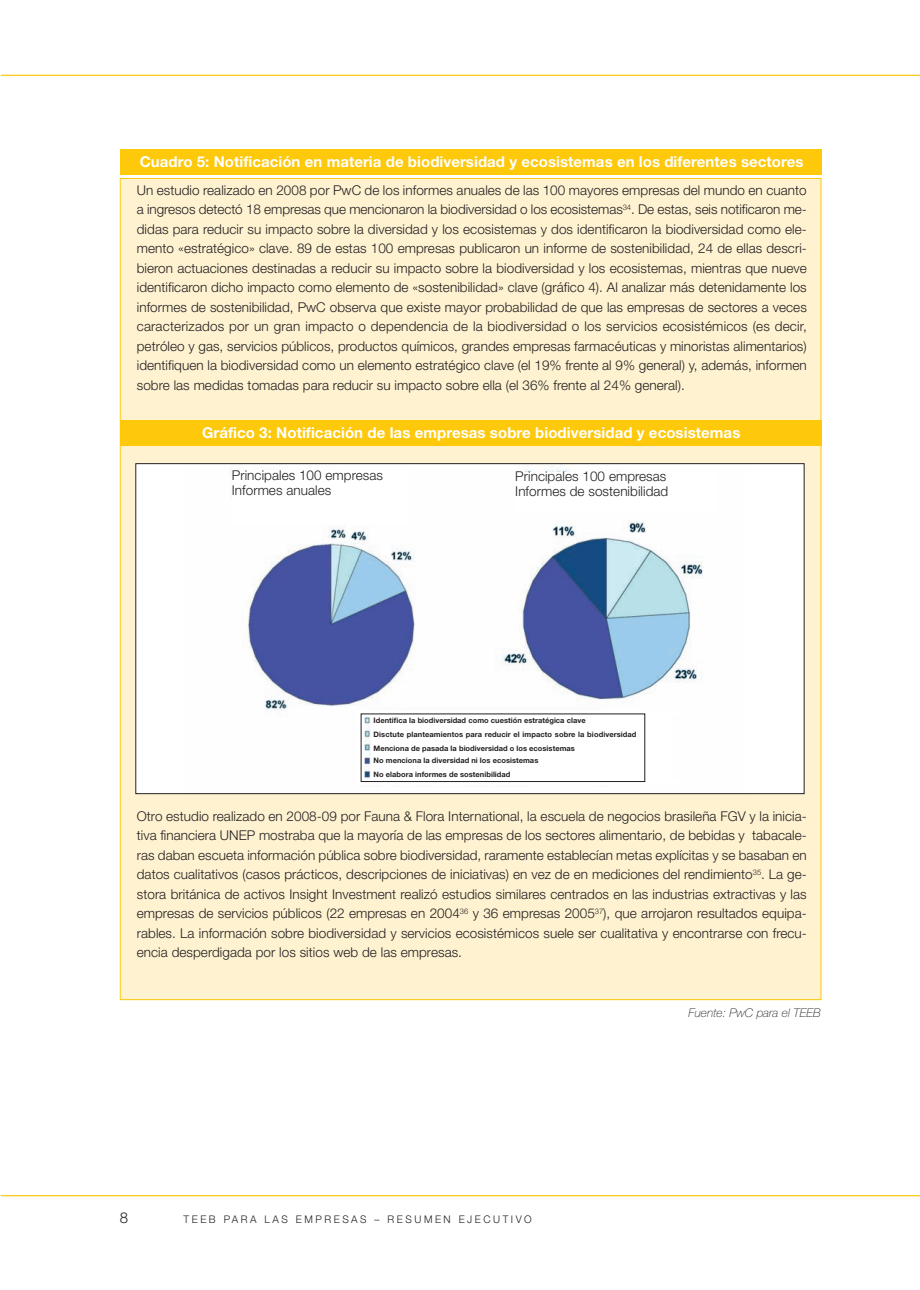
<style>
.page{position:relative;width:920px;height:1290px;background:#fff}
.page>*{position:absolute;margin:0;border:0;box-sizing:border-box;transform-origin:0 0}
.t1{font:700 15px "Helvetica Neue";letter-spacing:.005em;color:#fff}
.t2{font:300 15px "Helvetica Neue";color:#231f20}
.t3{font:300 13.5px/19.5px "Helvetica Neue";letter-spacing:.005em;color:#231f20;text-align:justify}
.t4{font:italic 100 12px "Helvetica Neue";color:#231f20}
.t5{font:300 10.5px "Helvetica Neue";letter-spacing:.25em;color:#231f20}
.t6{font:700 7.5px/13.6px "Helvetica Neue";letter-spacing:.005em;color:#231f20}
</style>
<div class="page">
<hr style="left:1px;top:75px;width:919px;height:1px;background:#fec80b">
<hr style="left:1px;top:1195px;width:919px;height:1px;background:#fec80b">
<div style="left:121px;top:179px;width:699px;height:820px;background:#fef2d1"></div>
<div style="left:120px;top:150px;width:701px;height:25px;background:#fec80b"></div>
<div style="left:120px;top:421px;width:701px;height:25px;background:#fec80b"></div>
<div style="left:136px;top:464px;width:668px;height:330px;background:#fff"></div>
<img style="left:230px;top:465px;width:473px;height:321px">
<div style="left:232px;top:470px;width:177px;height:54px;background:#fff"></div>
<div style="left:515px;top:472px;width:200px;height:40px;background:#fff"></div>
<div style="left:371px;top:714px;width:261px;height:66px;background:#fff"></div>
<svg style="left:357px;top:716px;width:7px;height:67px"></svg>
<div style="left:537px;top:715px;width:135px;height:66px;background:#fff"></div>
<div style="left:358px;top:779px;width:323px;height:5px;background:#f6f6f6"></div>
<svg style="left:356px;top:711px;width:323px;height:5px"></svg>
<div style="left:361px;top:714px;width:284px;height:68px;border:1px solid #231f20"></div>
<p class="t1" style="left:140px;top:156px;width:665px">Cuadro 5: Notificación en materia de biodiversidad y ecosistemas en los diferentes sectores</p>
<p class="t3" style="left:137px;top:181px;width:672px">Un estudio realizado en 2008 por PwC de los informes anuales de las 100 mayores empresas del mundo en cuanto a ingresos detectó 18 empresas que mencionaron la biodiversidad o los ecosistemas<sup>34</sup>. De estas, seis notificaron me&shy;didas para reducir su impacto sobre la diversidad y los ecosistemas y dos identificaron la biodiversidad como ele&shy;mento «estratégico» clave. 89 de estas 100 empresas publicaron un informe de sostenibilidad, 24 de ellas descri&shy;bieron actuaciones destinadas a reducir su impacto sobre la biodiversidad y los ecosistemas, mientras que nueve identificaron dicho impacto como elemento de «sostenibilidad» clave (gráfico 4). Al analizar más detenidamente los informes de sostenibilidad, PwC observa que existe mayor probabilidad de que las empresas de sectores a veces caracterizados por un gran impacto o dependencia de la biodiversidad o los servicios ecosistémicos (es decir, petróleo y gas, servicios públicos, productos químicos, grandes empresas farmacéuticas y minoristas alimentarios) identifiquen la biodiversidad como un elemento estratégico clave (el 19% frente al 9% general) y, además, informen sobre las medidas tomadas para reducir su impacto sobre ella (el 36% frente al 24% general).</p>
<p class="t1" style="left:202px;top:428px;width:540px">Gráfico 3: Notificación de las empresas sobre biodiversidad y ecosistemas</p>
<p class="t3" style="left:232px;top:469px;width:153px;line-height:15px">Principales 100 empresas<br>Informes anuales</p>
<p class="t3" style="left:515px;top:470px;width:155px;line-height:15px">Principales 100 empresas<br>Informes de sostenibilidad</p>
<p class="t6" style="left:374px;top:714px;width:264px">Identifica la biodiversidad como cuestión estratégica clave<br>Disctute planteamientos para reducir el impacto sobre la biodiversidad<br>Menciona de pasada la biodiversidad o los ecosistemas</p>
<p class="t6" style="left:374px;top:754px;width:166px">No menciona la diversidad ni los ecosistemas<br>No elabora informes de sostenibilidad</p>
<p class="t3" style="left:137px;top:807px;width:672px">Otro estudio realizado en 2008-09 por Fauna &amp; Flora International, la escuela de negocios brasileña FGV y la inicia&shy;tiva financiera UNEP mostraba que la mayoría de las empresas de los sectores alimentario, de bebidas y tabacale&shy;ras daban escueta información pública sobre biodiversidad, raramente establecían metas explícitas y se basaban en datos cualitativos (casos prácticos, descripciones de iniciativas) en vez de en mediciones del rendimiento<sup>35</sup>. La ge&shy;stora británica de activos Insight Investment realizó estudios similares centrados en las industrias extractivas y las empresas de servicios públicos (22 empresas en 2004<sup>36</sup> y 36 empresas 2005<sup>37</sup>), que arrojaron resultados equipa&shy;rables. La información sobre biodiversidad y servicios ecosistémicos suele ser cualitativa y encontrarse con frecu&shy;encia desperdigada por los sitios web de las empresas.</p>
<p class="t2" style="left:120px;top:1213px;width:10px">8</p>
<p class="t5" style="left:184px;top:1216px;width:350px">TEEB PARA LAS EMPRESAS – RESUMEN EJECUTIVO</p>
<p class="t4" style="left:688px;top:1008px;width:134px">Fuente: PwC para el TEEB</p>
</div>
